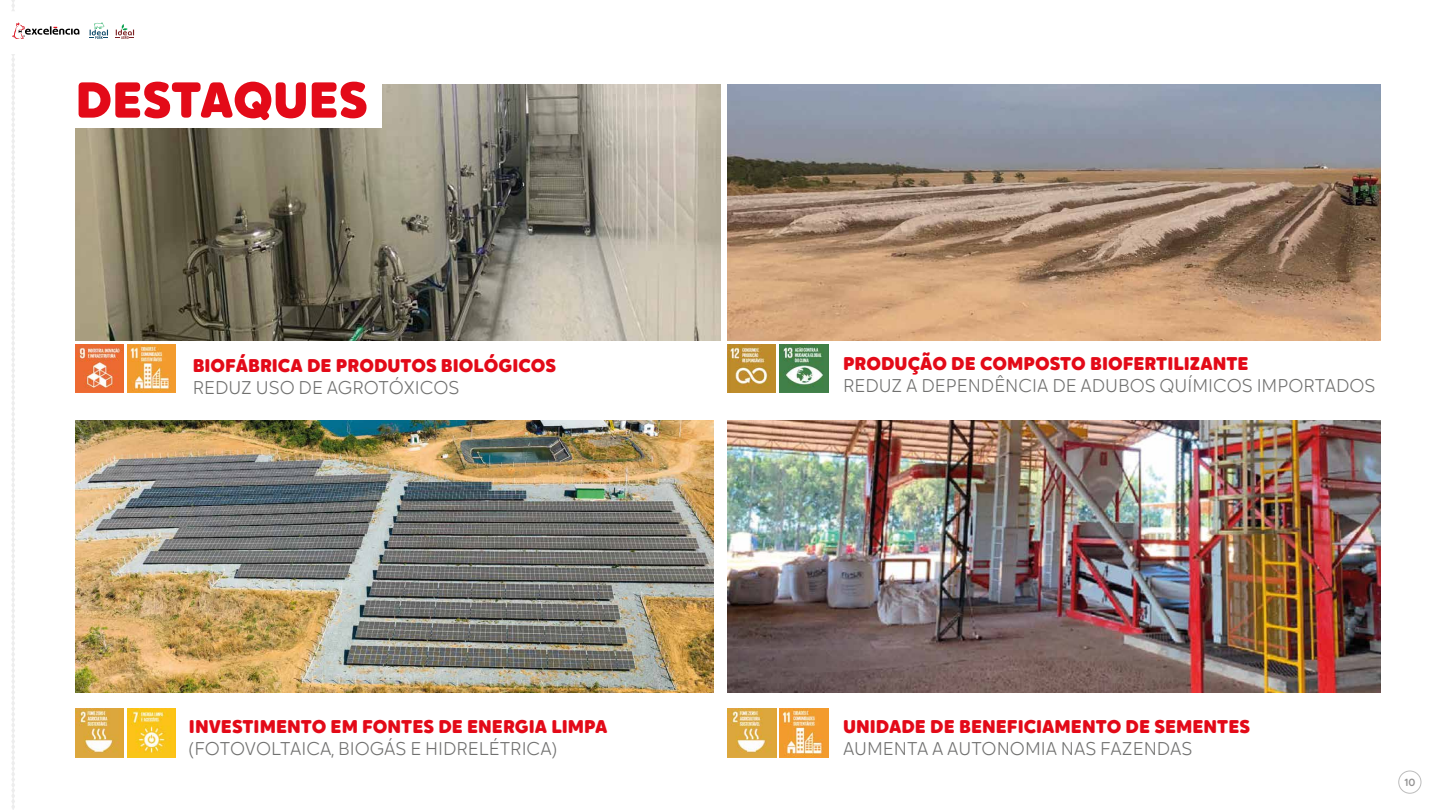
<style>
.page{position:relative;width:1440px;height:810px;background:#fff}
.page>*{position:absolute;margin:0;border:0;box-sizing:border-box;transform-origin:0 0}
.t1{font:900 50.4px "Oktah Round";color:#e30a18}
.t2{font:900 18.45px "Oktah Round";color:#e30a18}
.t3{font:300 18.45px "Oktah Round";color:#70706f}
.t4{font:500 10.35px "Oktah Round";color:#929191}
</style>
<div class="page">
<img style="left:75px;top:84px;width:645px;height:257px">
<div style="left:48px;top:65px;width:334px;height:63px;background:#fff"></div>
<img style="left:75px;top:420px;width:638px;height:273px">
<img style="left:727px;top:420px;width:654px;height:273px">
<img style="left:780px;top:344px;width:48px;height:49px">
<img style="left:127px;top:344px;width:49px;height:49px">
<img style="left:127px;top:709px;width:49px;height:48px">
<img style="left:780px;top:709px;width:48px;height:48px">
<img style="left:727px;top:344px;width:49px;height:49px">
<img style="left:75px;top:344px;width:49px;height:49px">
<img style="left:75px;top:709px;width:49px;height:48px">
<img style="left:728px;top:709px;width:48px;height:48px">
<svg style="left:11px;top:54px;width:4px;height:756px"></svg>
<svg style="left:11px;top:0;width:4px;height:11px"></svg>
<svg style="left:12px;top:22px;width:123px;height:17px"></svg>
<img style="left:727px;top:84px;width:654px;height:257px">
<div style="left:1399px;top:771px;width:22px;height:22px;border:1px solid #bcbcbc;border-radius:50%"></div>
<h1 class="t1" style="left:75px;top:60px;width:294px">DESTAQUES</h1>
<p class="t2" style="left:193px;top:351px;width:365px">BIOFÁBRICA DE PRODUTOS BIOLÓGICOS</p>
<p class="t3" style="left:193px;top:374px;width:268px">REDUZ USO DE AGROTÓXICOS</p>
<p class="t2" style="left:189px;top:712px;width:420px">INVESTIMENTO EM FONTES DE ENERGIA LIMPA</p>
<p class="t3" style="left:189px;top:736px;width:370px">(FOTOVOLTAICA, BIOGÁS E HIDRELÉTRICA)</p>
<p class="t2" style="left:843px;top:349px;width:407px">PRODUÇÃO DE COMPOSTO BIOFERTILIZANTE</p>
<p class="t3" style="left:843px;top:373px;width:534px">REDUZ A DEPENDÊNCIA DE ADUBOS QUÍMICOS IMPORTADOS</p>
<p class="t2" style="left:843px;top:712px;width:409px">UNIDADE DE BENEFICIAMENTO DE SEMENTES</p>
<p class="t3" style="left:843px;top:736px;width:351px">AUMENTA A AUTONOMIA NAS FAZENDAS</p>
<p class="t4" style="left:1404px;top:774px;width:12px">10</p>
</div>
